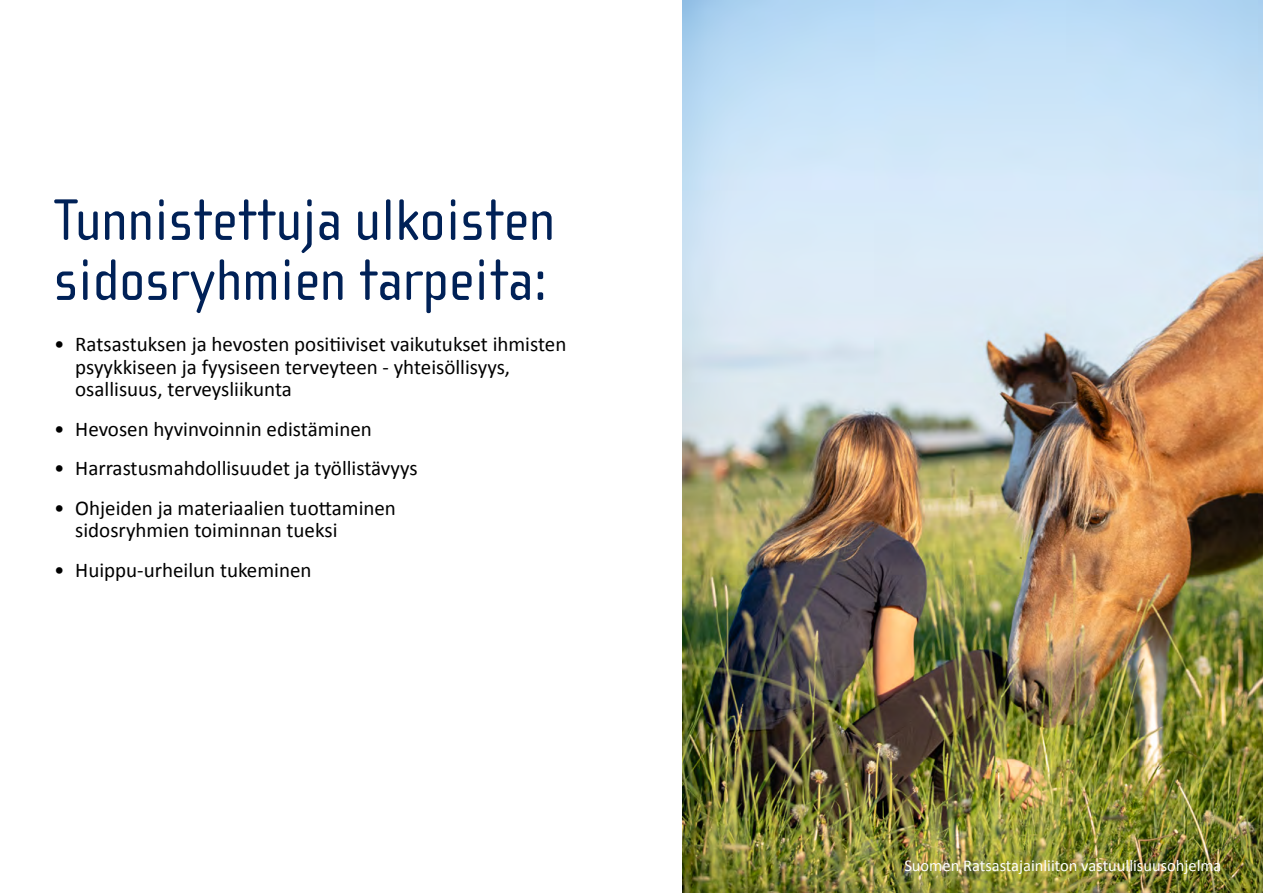
<style>
.page{position:relative;width:1263px;height:893px;background:#fff}
.page>*{position:absolute;margin:0;border:0;box-sizing:border-box;transform-origin:0 0}
.t1{font:60px/60px "Cholla Sans OT";color:#002157}
.t2{font:21px/22.5px "Calibri";color:#000}
.t3{font:16.5px "Calibri";color:#fff}
</style>
<div class="page">
<img style="left:682px;top:0;width:581px;height:893px">
<h1 class="t1" style="left:54px;top:191px;width:503px">Tunnistettuja ulkoisten sidosryhmien tarpeita:</h1>
<p class="t2" style="left:75px;top:333px;width:493px;text-indent:-21px">• Ratsastuksen ja hevosten positiiviset vaikutukset ihmisten psyykkiseen ja fyysiseen terveyteen - yhteisöllisyys, osallisuus, terveysliikunta</p>
<p class="t2" style="left:54px;top:418px;width:319px">• Hevosen hyvinvoinnin edistäminen</p>
<p class="t2" style="left:54px;top:457px;width:365px">• Harrastusmahdollisuudet ja työllistävyys</p>
<p class="t2" style="left:75px;top:497px;width:322px;text-indent:-21px">• Ohjeiden ja materiaalien tuottaminen sidosryhmien toiminnan tueksi</p>
<p class="t2" style="left:54px;top:559px;width:259px">• Huippu-urheilun tukeminen</p>
<p class="t3" style="left:904px;top:855px;width:319px">Suomen Ratsastajainliiton vastuullisuusohjelma</p>
</div>
